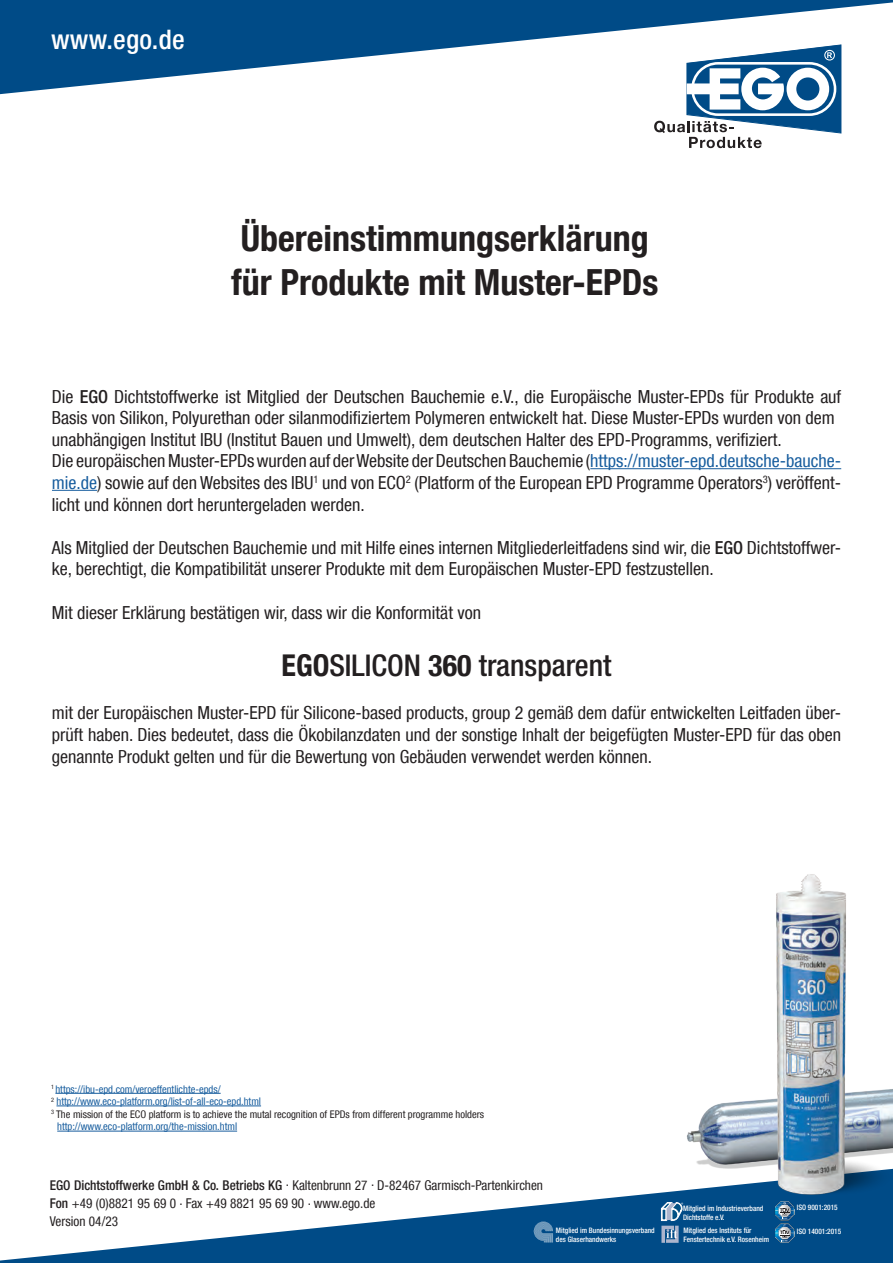
<style>
.page{position:relative;width:893px;height:1263px;background:#fff}
.page>*{position:absolute;margin:0;border:0;box-sizing:border-box;transform-origin:0 0}
.t1{font:700 condensed 36px/43.2px "Helvetica Neue LT Com";color:#231f20}
.t2{font:500 condensed 30px "Helvetica Neue LT Com";color:#231f20}
.t3{font:500 condensed 27px "Helvetica Neue LT Com";letter-spacing:.01em;color:#fff}
.t4{font:condensed 18px/21.6px "Helvetica Neue LT Com";color:#231f20}
.t5{font:condensed 13.5px/18.1px "Helvetica Neue LT Com";color:#231f20}
.t6{font:condensed 10.5px "Helvetica Neue LT Com";color:#175d9e}
.t7{font:condensed 10.5px "Helvetica Neue LT Com";color:#231f20}
.t8{font:500 condensed 7.5px/9px "Helvetica Neue LT Com";color:#fff}
.s1{font-weight:500}
.s2{color:#175d9e}
.s3{font-weight:700}
</style>
<div class="page">
<svg style="left:0;top:0;width:893px;height:94px;fill:#004b87"></svg>
<svg style="left:0;top:1187px;width:893px;height:76px;fill:#004b87"></svg>
<svg style="left:654px;top:45px;width:187px;height:103px"></svg>
<div style="left:691px;top:62px;width:145px;height:54px;border:3px solid #fff;border-radius:26px"></div>
<hr style="left:590px;top:468px;width:251px;height:1px;background:#175d9e">
<hr style="left:52px;top:490px;width:45px;height:1px;background:#175d9e">
<svg style="left:775px;top:1201px;width:19px;height:42px"></svg>
<svg style="left:661px;top:1202px;width:23px;height:41px"></svg>
<svg style="left:534px;top:1221px;width:19px;height:22px"></svg>
<img style="left:686px;top:1105px;width:30px;height:63px">
<hr style="left:55px;top:1093px;width:166px;height:1px;background:#175d9e">
<hr style="left:56px;top:1106px;width:205px;height:1px;background:#175d9e">
<hr style="left:57px;top:1131px;width:180px;height:1px;background:#175d9e">
<img style="left:716px;top:874px;width:177px;height:327px">
<h3 class="t3" style="left:51px;top:24px;width:135px">www.ego.de</h3>
<h1 class="t1" style="left:231px;top:217px;width:428px">Übereinstimmungserklärung für Produkte mit Muster-EPDs</h1>
<p class="t4" style="left:52px;top:385px;width:791px">Die <span class="s1">EGO</span> Dichtstoffwerke ist Mitglied der Deutschen Bauchemie e.V., die Europäische Muster-EPDs für Produkte auf Basis von Silikon, Polyurethan oder silanmodifiziertem Polymeren entwickelt hat. Diese Muster-EPDs wurden von dem unabhängigen Institut IBU (Institut Bauen und Umwelt), dem deutschen Halter des EPD-Programms, verifiziert.<br>Die europäischen Muster-EPDs wurden auf der Website der Deutschen Bauchemie (<span class="s2">https://muster-epd.deutsche-bauche&shy;mie.de</span>) sowie auf den Websites des IBU<sup>1</sup> und von ECO<sup>2</sup> (Platform of the European EPD Programme Operators<sup>3</sup>) veröffent&shy;licht und können dort heruntergeladen werden.</p>
<p class="t4" style="left:52px;top:536px;width:791px">Als Mitglied der Deutschen Bauchemie und mit Hilfe eines internen Mitgliederleitfadens sind wir, die <span class="s1">EGO</span> Dichtstoffwer&shy;ke, berechtigt, die Kompatibilität unserer Produkte mit dem Europäischen Muster-EPD festzustellen.</p>
<p class="t4" style="left:52px;top:601px;width:431px">Mit dieser Erklärung bestätigen wir, dass wir die Konformität von</p>
<h2 class="t2" style="left:282px;top:648px;width:332px"><span class="s3">EGO</span>SILICON <span class="s3">360</span> transparent</h2>
<p class="t4" style="left:52px;top:702px;width:791px;text-align:justify">mit der Europäischen Muster-EPD für Silicone-based products, group 2 gemäß dem dafür entwickelten Leitfaden über&shy;prüft haben. Dies bedeutet, dass die Ökobilanzdaten und der sonstige Inhalt der beigefügten Muster-EPD für das oben genannte Produkt gelten und für die Bewertung von Gebäuden verwendet werden können.</p>
<p class="t6" style="left:51px;top:1082px;width:171px"><sup>1</sup> https://ibu-epd.com/veroeffentlichte-epds/</p>
<p class="t6" style="left:51px;top:1095px;width:212px"><sup>2</sup> http://www.eco-platform.org/list-of-all-eco-epd.html</p>
<p class="t7" style="left:51px;top:1108px;width:435px"><sup>3</sup> The mission of the ECO platform is to achieve the mutal recognition of EPDs from different programme holders</p>
<p class="t6" style="left:57px;top:1120px;width:181px">http://www.eco-platform.org/the-mission.html</p>
<p class="t5" style="left:50px;top:1176px;width:495px"><span class="s1">EGO Dichtstoffwerke GmbH &amp; Co. Betriebs KG</span> . Kaltenbrunn 27 . D-82467 Garmisch-Partenkirchen<br><span class="s1">Fon</span> +49 (0)8821 95 69 0 . Fax +49 8821 95 69 90 . www.ego.de<br>Version 04/23</p>
<p class="t8" style="left:797px;top:1202px;width:42px">ISO 9001:2015</p>
<p class="t8" style="left:683px;top:1204px;width:82px">Mitglied im Industrieverband<br>Dichtstoffe e.V.</p>
<p class="t8" style="left:683px;top:1226px;width:87px">Mitglied des Instituts für<br>Fenstertechnik e.V. Rosenheim</p>
<p class="t8" style="left:556px;top:1226px;width:100px">Mitglied im Bundesinnungsverband</p>
<p class="t8" style="left:797px;top:1227px;width:46px">ISO 14001:2015</p>
<p class="t8" style="left:556px;top:1235px;width:62px">des Glaserhandwerks</p>
</div>
